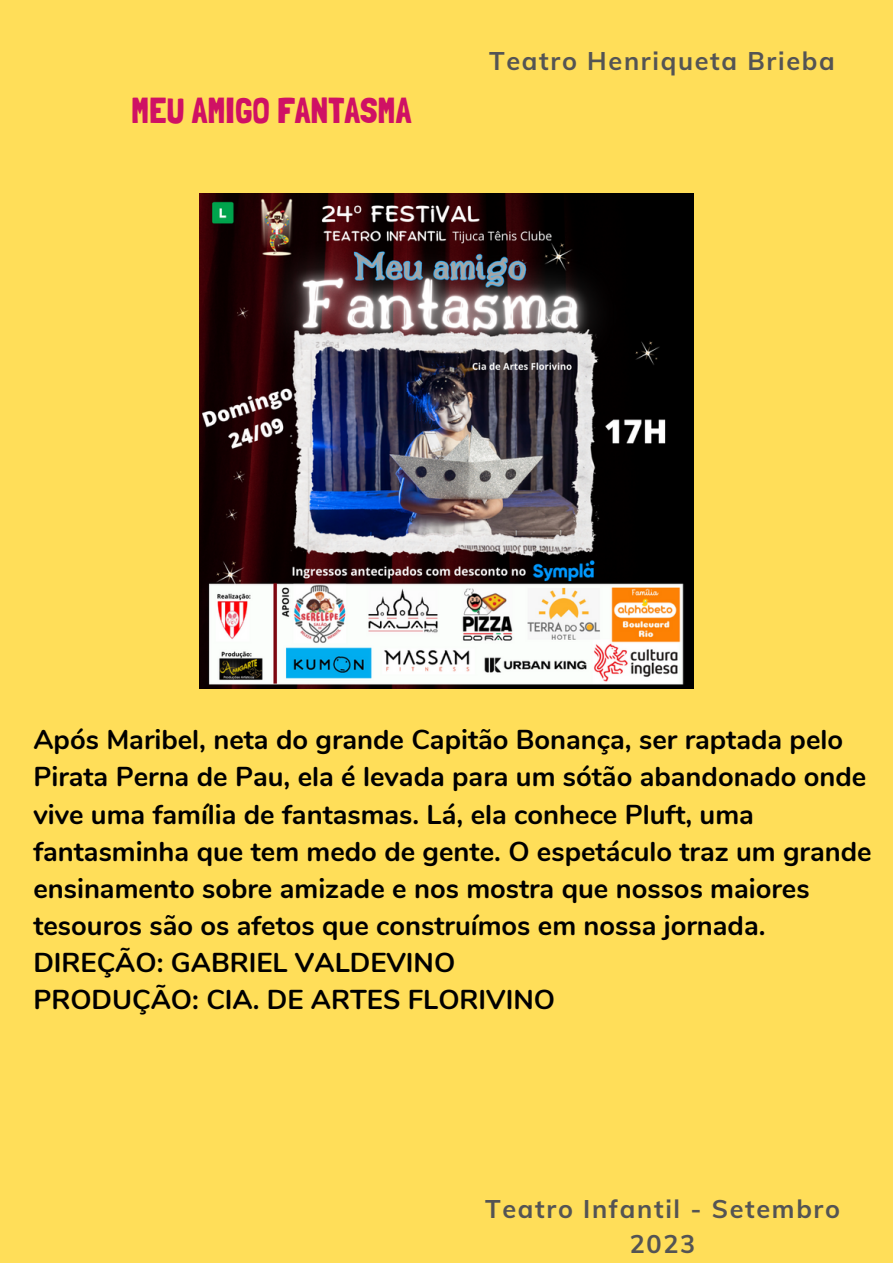
<style>
.page{position:relative;width:893px;height:1264px;background:#fff}
.page>*{position:absolute;margin:0;border:0;box-sizing:border-box;transform-origin:0 0}
.t1{font:36px "Londrina Solid";color:#cf1164}
.t2{font:700 27.3px/37px "Nunito";color:#000}
.t3{font:25.2px/35px "RTL Bayan Bold";letter-spacing:.065em;color:#545454;text-align:center}
</style>
<div class="page">
<div style="left:0;top:0;width:892px;height:1262px;background:#ffde59"></div>
<img style="left:199px;top:194px;width:494px;height:494px">
<p class="t1" style="left:131px;top:89px;width:282px">MEU AMIGO FANTASMA</p>
<p class="t3" style="left:489px;top:43px;width:347px">Teatro Henriqueta Brieba</p>
<p class="t2" style="left:33px;top:722px;width:839px">Após Maribel, neta do grande Capitão Bonança, ser raptada pelo Pirata Perna de Pau, ela é levada para um sótão abandonado onde vive uma família de fantasmas. Lá, ela conhece Pluft, uma fantasminha que tem medo de gente. O espetáculo traz um grande ensinamento sobre amizade e nos mostra que nossos maiores tesouros são os afetos que construímos em nossa jornada.</p>
<p class="t2" style="left:33px;top:944px;width:423px">DIREÇÃO: GABRIEL VALDEVINO</p>
<p class="t2" style="left:33px;top:981px;width:523px">PRODUÇÃO: CIA. DE ARTES FLORIVINO</p>
<p class="t3" style="left:485px;top:1190px;width:356px">Teatro Infantil - Setembro<br>2023</p>
</div>
